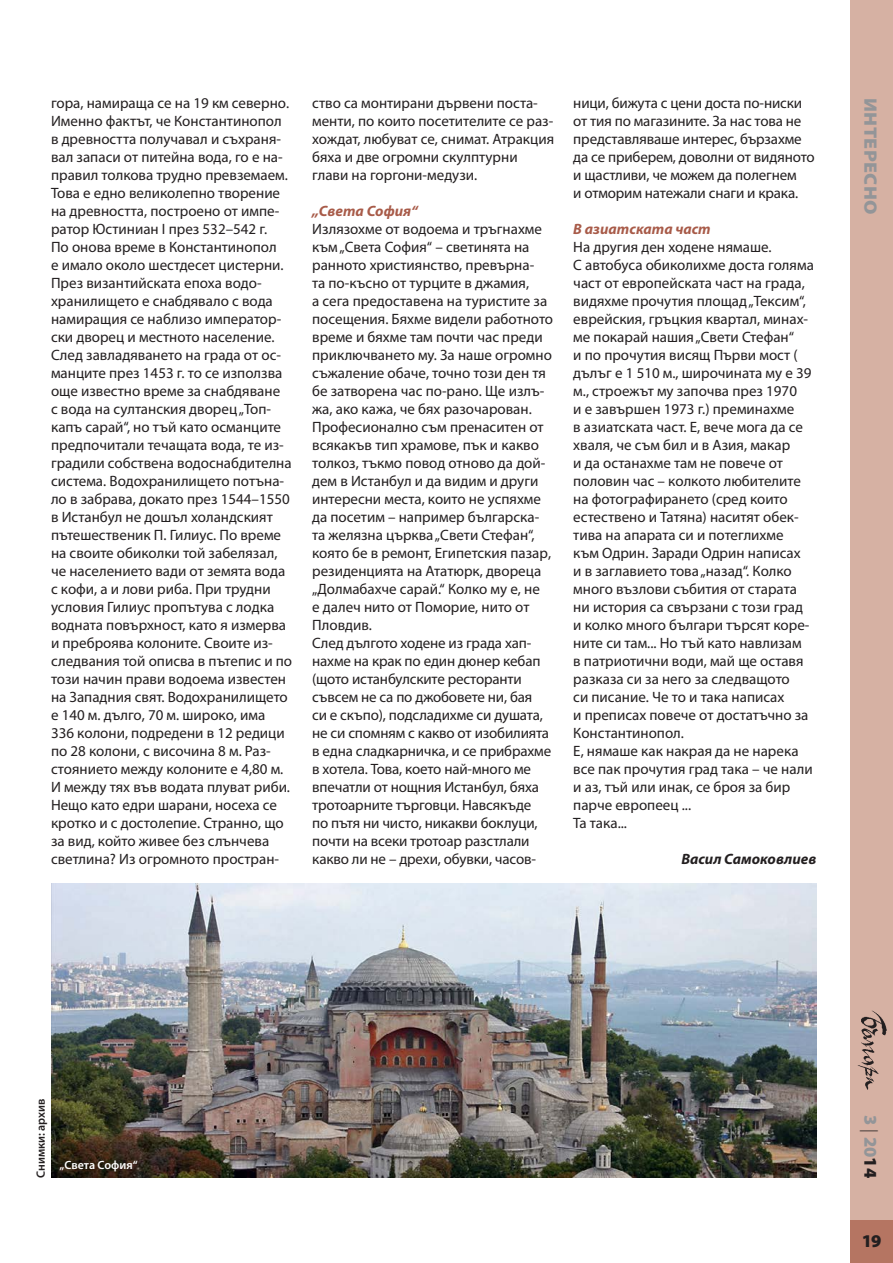
<style>
.page{position:relative;width:893px;height:1263px;background:#fff}
.page>*{position:absolute;margin:0;border:0;box-sizing:border-box;transform-origin:0 0}
.t1{font:900 18px "Myriad Pro";letter-spacing:.02em;color:#939598;scale:1.1 1}
.t2{font:900 18px "Myriad Pro";letter-spacing:.02em;color:#939598}
.t3{font:900 18px "Myriad Pro";color:#231f20}
.t4{font:15px/18px "Myriad Pro";color:#231f20}
.t5{font:italic 700 15px "Myriad Pro";color:#a85b49}
.t6{font:italic 700 15px "Myriad Pro";color:#231f20}
.t7{font:600 12px "Myriad Pro";color:#231f20}
.t8{font:600 12px "Myriad Pro";color:#fff}
.s1{font-weight:300;color:#231f20}
.s2{color:#231f20}
</style>
<div class="page">
<div style="left:850px;top:0;width:43px;height:1263px;background:#d6b1a3"></div>
<div style="left:850px;top:1220px;width:43px;height:43px;background:#b57562"></div>
<img style="left:857px;top:1010px;width:29px;height:80px">
<img style="left:51px;top:883px;width:765px;height:295px">
<p class="t4" style="left:51px;top:94px;width:243px">гора, намираща се на 19 км северно.<br>Именно фактът, че Константинопол в древността получавал и съхраня&shy;вал запаси от питейна вода, го е на&shy;правил толкова трудно превземаем.<br>Това е едно великолепно творение на древността, построено от импе&shy;ратор Юстиниан I през 532–542 г.<br>По онова време в Константинопол<br>е имало около шестдесет цистерни.<br>През византийската епоха водо&shy;хранилището е снабдявало с вода намиращия се наблизо император&shy;ски дворец и местното население.<br>След завладяването на града от ос&shy;манците през 1453 г. то се използва още известно време за снабдяване<br>с вода на султанския дворец „Топ&shy;капъ сарай“, но тъй като османците предпочитали течащата вода, те из&shy;градили собствена водоснабдителна система. Водохранилището потъна&shy;ло в забрава, докато през 1544–1550 в Истанбул не дошъл холандският пътешественик П. Гилиус. По време на своите обиколки той забелязал, че населението вади от земята вода с кофи, а и лови риба. При трудни условия Гилиус пропътува с лодка водната повърхност, като я измерва и преброява колоните. Своите из&shy;следвания той описва в пътепис и по този начин прави водоема известен на Западния свят. Водохранилището е 140 м. дълго, 70 м. широко, има 336 колони, подредени в 12 редици по 28 колони, с височина 8 м. Раз&shy;стоянието между колоните е 4,80 м.<br>И между тях във водата плуват риби.<br>Нещо като едри шарани, носеха се кротко и с достолепие. Странно, що за вид, който живее без слънчева светлина? Из огромното простран-</p>
<p class="t4" style="left:312px;top:94px;width:244px">ство са монтирани дървени поста&shy;менти, по които посетителите се раз&shy;хождат, любуват се, снимат. Атракция бяха и две огромни скулптурни глави на горгони-медузи.</p>
<p class="t5" style="left:312px;top:201px;width:107px">„Света София“</p>
<p class="t4" style="left:312px;top:220px;width:242px">Излязохме от водоема и тръгнахме към „Света София“ – светинята на ранното християнство, превърна-<br>та по-късно от турците в джамия,<br>а сега предоставена на туристите за посещения. Бяхме видели работното време и бяхме там почти час преди приключването му. За наше огромно съжаление обаче, точно този ден тя бе затворена час по-рано. Ще излъ&shy;жа, ако кажа, че бях разочарован.<br>Професионално съм пренаситен от всякакъв тип храмове, пък и какво толкоз, тъкмо повод отново да дой&shy;дем в Истанбул и да видим и други интересни места, които не успяхме да посетим – например българска&shy;та желязна църква „Свети Стефан“, която бе в ремонт, Египетския пазар, резиденцията на Ататюрк, двореца „Долмабахче сарай.“ Колко му е, не<br>е далеч нито от Поморие, нито от<br>Плoвдив.<br>След дългото ходене из града хап&shy;нахме на крак по един дюнер кебап (щото истанбулските ресторанти съвсем не са по джобовете ни, бая<br>си е скъпо), подсладихме си душата, не си спомням с какво от изобилията в една сладкарничка, и се прибрахме в хотела. Това, което най-много ме впечатли от нощния Истанбул, бяха тротоaрните търговци. Навсякъде<br>по пътя ни чисто, никакви боклуци, почти на всеки тротоар разстлали какво ли не – дрехи, обувки, часов-</p>
<p class="t4" style="left:573px;top:94px;width:243px">ници, бижута с цени доста по-ниски от тия по магазините. За нас това не представляваше интерес, бързахме да се приберем, доволни от видяното и щастливи, че можем да полегнем<br>и отморим натежали снаги и крака.</p>
<p class="t5" style="left:573px;top:219px;width:139px">В азиатската част</p>
<p class="t4" style="left:573px;top:238px;width:242px">На другия ден ходене нямаше.<br>С автобуса обиколихме доста голяма част от европейската част на града, видяхме прочутия площад „Тексим“, еврейския, гръцкия квартал, минах&shy;ме покарай нашия „Свети Стефан“<br>и по прочутия висящ Първи мост ( дълъг е 1 510 м., широчината му е 39 м., строежът му започва през 1970<br>и е завършен 1973 г.) преминахме<br>в азиатската част. Е, вече мога да се хваля, че съм бил и в Азия, макар<br>и да останахме там не повече от половин час – колкото любителите на фотографирането (сред които естествeно и Татяна) наситят обек&shy;тива на апарата си и потеглихме<br>към Одрин. Заради Одрин написах<br>и в заглавието това „назад“. Колко много възлови събития от старата ни история са свързани с този град и колко много българи търсят коре&shy;ните си там... Но тъй като навлизам<br>в патриотични води, май ще оставя разказа си за него за следващото<br>си писание. Че то и така написах<br>и преписах повече от достатъчно за<br>Константинопол.<br>Е, нямаше как накрая да не нарека все пак прочутия град така – че нали и аз, тъй или инак, се броя за бир парче европеец ...<br>Та така...</p>
<p class="t6" style="left:681px;top:849px;width:137px">Васил Самоковлиев</p>
<p class="t1" style="left:883px;top:98px;width:107px;rotate:90deg">ИНТЕРЕСНО</p>
<p class="t7" style="left:33px;top:1178px;width:81px;rotate:-90deg">Снимки: архив</p>
<p class="t8" style="left:60px;top:1158px;width:80px">„Света София“</p>
<p class="t2" style="left:883px;top:1115px;width:64px;rotate:90deg">3 <span class="s1">|</span> 20<span class="s2">14</span></p>
<p class="t3" style="left:862px;top:1229px;width:21px">19</p>
</div>
